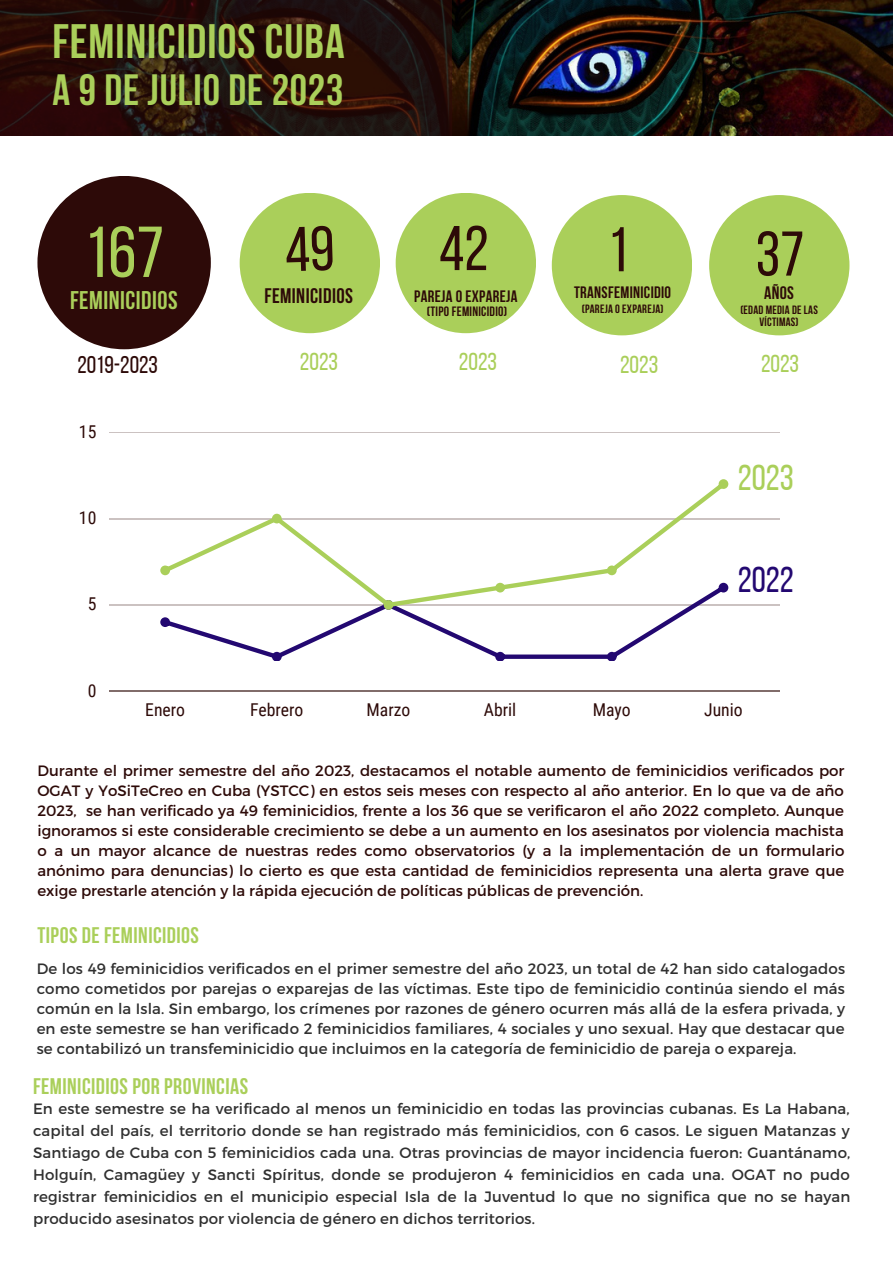
<style>
.page{position:relative;width:893px;height:1264px;background:#fff}
.page>*{position:absolute;margin:0;border:0;box-sizing:border-box;transform-origin:0 0}
.t1{font:71.85px "Bebas Neue";color:#aacf5a}
.t2{font:63px "Bebas Neue";color:#2d0a08}
.t3{font:700 48.15px "Bebas Neue";letter-spacing:.02em;color:#aacf5a}
.t4{font:700 43.65px "Bebas Neue";letter-spacing:.02em;color:#aacf5a}
.t5{font:36.15px "Bebas Neue";color:#230871}
.t6{font:36.15px "Bebas Neue";color:#aacf5a}
.t7{font:700 25.5px "Bebas Neue";letter-spacing:.02em;color:#aacf5a}
.t8{font:24.6px "Bebas Neue";color:#aacf5a}
.t9{font:24.3px "Bebas Neue";color:#2d0a08}
.t10{font:700 22.5px "Bebas Neue";letter-spacing:.02em;color:#aacf5a}
.t11{font:700 21px "Bebas Neue";letter-spacing:.02em;color:#2d0a08}
.t12{font:700 18px "Bebas Neue";color:#2d0a08}
.t13{font:17.7px "Roboto Condensed";color:#2d0a08}
.t14{font:700 16.5px "Bebas Neue";letter-spacing:.02em;color:#2d0a08}
.t15{font:15px/21.9px "Montserrat";letter-spacing:.01em;color:#303030;text-align:justify}
.t16{font:15px/20.1px "Montserrat";color:#2d0a08;text-align:justify}
.t17{font:700 13.5px "Bebas Neue";letter-spacing:.02em;color:#2d0a08}
.t18{font:700 12px/12px "Bebas Neue";letter-spacing:.02em;color:#2d0a08;text-align:center}
</style>
<div class="page">
<img style="left:452px;top:0;width:440px;height:136px">
<svg style="left:0;top:0;width:452px;height:136px;background:#250f0a"></svg>
<hr style="left:109px;top:432px;width:670px;height:1px;background:#2d0a08">
<hr style="left:109px;top:518px;width:670px;height:1px;background:#2d0a08">
<hr style="left:109px;top:604px;width:670px;height:1px;background:#2d0a08">
<hr style="left:109px;top:690px;width:670px;height:1px;background:#2d0a08">
<svg style="left:160px;top:479px;width:568px;height:182px"></svg>
<div style="left:240px;top:193px;width:140px;height:140px;background:#aacf5a;border-radius:50%"></div>
<div style="left:395px;top:193px;width:141px;height:140px;background:#aacf5a;border-radius:50%"></div>
<div style="left:551px;top:195px;width:141px;height:140px;background:#aacf5a;border-radius:50%"></div>
<div style="left:709px;top:195px;width:140px;height:140px;background:#aacf5a;border-radius:50%"></div>
<div style="left:37px;top:176px;width:174px;height:173px;background:#2d0a08;border-radius:50%"></div>
<p class="t3" style="left:52px;top:22px;width:294px">FEMINICIDIOS CUBA</p>
<p class="t4" style="left:52px;top:72px;width:292px">A 9 DE JULIO DE 2023</p>
<p class="t1" style="left:84px;top:223px;width:82px">167</p>
<p class="t2" style="left:439px;top:223px;width:51px">42</p>
<p class="t2" style="left:607px;top:224px;width:23px">1</p>
<p class="t7" style="left:70px;top:290px;width:109px">FEMINICIDIOS</p>
<p class="t11" style="left:264px;top:288px;width:90px">FEMINICIDIOS</p>
<p class="t14" style="left:414px;top:289px;width:105px">PAREJA O EXPAREJA</p>
<p class="t17" style="left:427px;top:306px;width:82px">(TIPO FEMINICIDIO)</p>
<p class="t14" style="left:574px;top:286px;width:99px">TRANSFEMINICIDIO</p>
<p class="t18" style="left:581px;top:304px;width:83px">(PAREJA O EXPAREJA)</p>
<p class="t2" style="left:755px;top:228px;width:50px">37</p>
<p class="t12" style="left:764px;top:286px;width:31px">AÑOS</p>
<p class="t18" style="left:740px;top:305px;width:79px">(EDAD MEDIA DE LAS<br>VÍCTIMAS)</p>
<p class="t9" style="left:77px;top:354px;width:82px">2019-2023</p>
<p class="t8" style="left:459px;top:352px;width:40px">2023</p>
<p class="t8" style="left:620px;top:354px;width:40px">2023</p>
<p class="t8" style="left:761px;top:354px;width:40px">2023</p>
<p class="t8" style="left:300px;top:352px;width:40px">2023</p>
<p class="t13" style="left:79px;top:421px;width:19px">15</p>
<p class="t13" style="left:79px;top:507px;width:19px">10</p>
<p class="t13" style="left:88px;top:594px;width:10px">5</p>
<p class="t13" style="left:88px;top:680px;width:10px">0</p>
<p class="t6" style="left:737px;top:462px;width:57px">2023</p>
<p class="t5" style="left:737px;top:565px;width:57px">2022</p>
<p class="t13" style="left:145px;top:699px;width:41px">Enero</p>
<p class="t13" style="left:250px;top:699px;width:55px">Febrero</p>
<p class="t13" style="left:366px;top:699px;width:45px">Marzo</p>
<p class="t13" style="left:484px;top:699px;width:34px">Abril</p>
<p class="t13" style="left:592px;top:699px;width:40px">Mayo</p>
<p class="t13" style="left:704px;top:699px;width:40px">Junio</p>
<p class="t16" style="left:37px;top:759px;width:808px">Durante el primer semestre del año 2023, destacamos el notable aumento de feminicidios verificados por OGAT y YoSiTeCreo en Cuba (YSTCC) en estos seis meses con respecto al año anterior. En lo que va de año 2023, se han verificado ya 49 feminicidios, frente a los 36 que se verificaron el año 2022 completo. Aunque ignoramos si este considerable crecimiento se debe a un aumento en los asesinatos por violencia machista o a un mayor alcance de nuestras redes como observatorios (y a la implementación de un formulario anónimo para denuncias) lo cierto es que esta cantidad de feminicidios representa una alerta grave que exige prestarle atención y la rápida ejecución de políticas públicas de prevención.</p>
<p class="t10" style="left:37px;top:926px;width:163px">TIPOS DE FEMINICIDIOS</p>
<p class="t15" style="left:37px;top:957px;width:810px;line-height:20.1px">De los 49 feminicidios verificados en el primer semestre del año 2023, un total de 42 han sido catalogados como cometidos por parejas o exparejas de las víctimas. Este tipo de feminicidio continúa siendo el más común en la Isla. Sin embargo, los crímenes por razones de género ocurren más allá de la esfera privada, y en este semestre se han verificado 2 feminicidios familiares, 4 sociales y uno sexual. Hay que destacar que se contabilizó un transfeminicidio que incluimos en la categoría de feminicidio de pareja o expareja.</p>
<p class="t10" style="left:33px;top:1077px;width:216px">FEMINICIDIOS POR PROVINCIAS</p>
<p class="t15" style="left:33px;top:1097px;width:818px">En este semestre se ha verificado al menos un feminicidio en todas las provincias cubanas. Es La Habana, capital del país, el territorio donde se han registrado más feminicidios, con 6 casos. Le siguen Matanzas y Santiago de Cuba con 5 feminicidios cada una. Otras provincias de mayor incidencia fueron: Guantánamo, Holguín, Camagüey y Sancti Spíritus, donde se produjeron 4 feminicidios en cada una. OGAT no pudo registrar feminicidios en el municipio especial Isla de la Juventud lo que no significa que no se hayan producido asesinatos por violencia de género en dichos territorios.</p>
</div>
